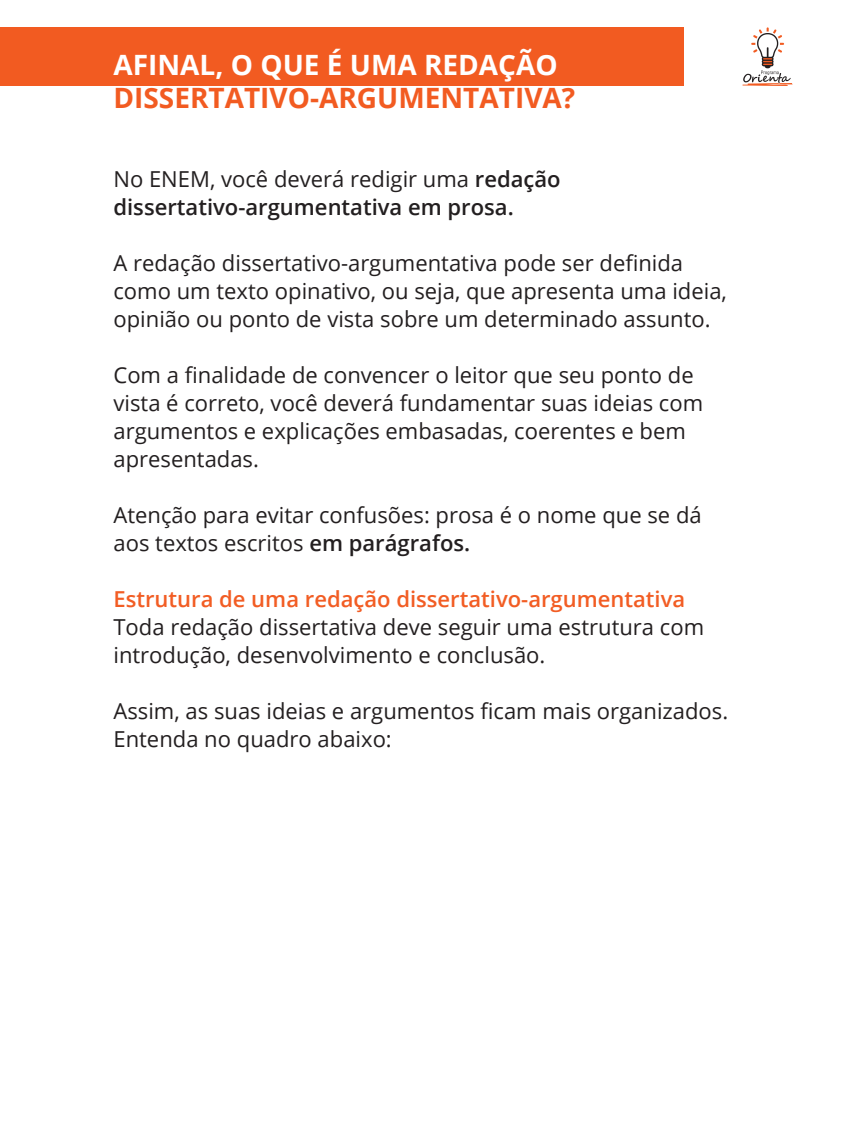
<style>
.page{position:relative;width:851px;height:1134px;background:#fff}
.page>*{position:absolute;margin:0;border:0;box-sizing:border-box;transform-origin:0 0}
.t1{font:700 28px/33.6px "Open Sans";color:#f25b21}
.t2{font:22px/28px "Open Sans";color:#231f20}
.t3{font:600 22px "Open Sans";color:#f25d24}
.t4{font:600 22px "Open Sans";color:#231f20}
.s1{color:#fff}
.s2{font-weight:600}
</style>
<div class="page">
<div style="left:0;top:27px;width:683px;height:59px;background:#f25b21"></div>
<svg style="left:742px;top:27px;width:50px;height:59px"></svg>
<p class="t1" style="left:113px;top:47px;width:463px"><span class="s1">AFINAL, O QUE É UMA REDAÇÃO<br></span>DISSERTATIVO-ARGUMENTATIVA?</p>
<p class="t2" style="left:113px;top:164px;width:448px">No ENEM, você deverá redigir uma <span class="s2">redação</span></p>
<p class="t4" style="left:113px;top:192px;width:402px">dissertativo-argumentativa em prosa.</p>
<p class="t2" style="left:113px;top:248px;width:615px">A redação dissertativo-argumentativa pode ser definida como um texto opinativo, ou seja, que apresenta uma ideia, opinião ou ponto de vista sobre um determinado assunto.</p>
<p class="t2" style="left:113px;top:360px;width:591px">Com a finalidade de convencer o leitor que seu ponto de vista é correto, você deverá fundamentar suas ideias com argumentos e explicações embasadas, coerentes e bem apresentadas.</p>
<p class="t2" style="left:113px;top:500px;width:589px">Atenção para evitar confusões: prosa é o nome que se dá aos textos escritos <span class="s2">em parágrafos.</span></p>
<p class="t3" style="left:113px;top:584px;width:573px">Estrutura de uma redação dissertativo-argumentativa</p>
<p class="t2" style="left:113px;top:612px;width:592px">Toda redação dissertativa deve seguir uma estrutura com introdução, desenvolvimento e conclusão.</p>
<p class="t2" style="left:113px;top:696px;width:616px">Assim, as suas ideias e argumentos ficam mais organizados.<br>Entenda no quadro abaixo:</p>
</div>
